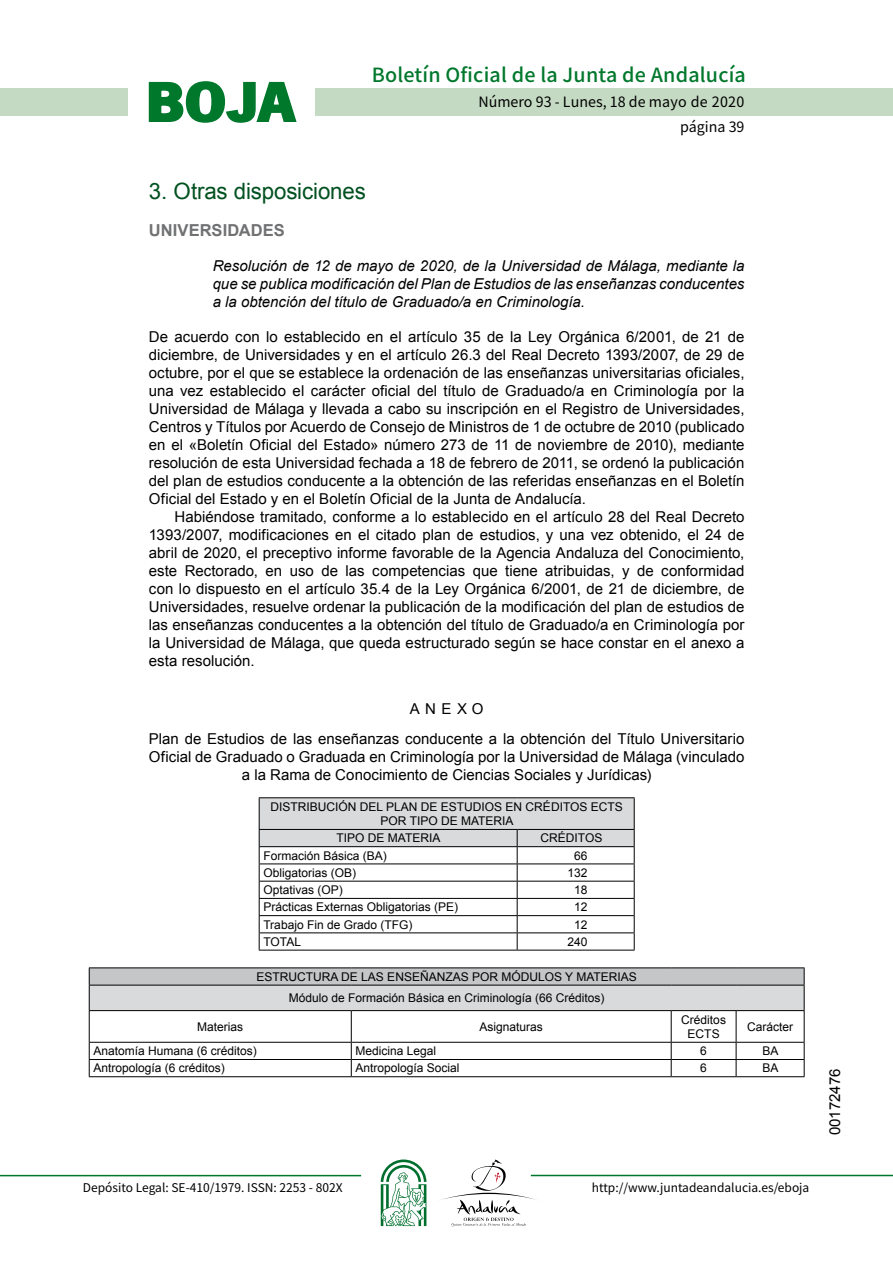
<style>
.page{position:relative;width:893px;height:1263px;background:#fff}
.page>*{position:absolute;margin:0;border:0;box-sizing:border-box;transform-origin:0 0}
.t1{font:700 57.75px "News Got T";color:#00782c;scale:1.14 1}
.t2{font:22.5px "Arial";letter-spacing:-.005em;color:#00501f}
.t3{font:500 19.5px "Noto Sans HK";letter-spacing:.01em;color:#00782c}
.t4{font:700 16.5px "Arial";letter-spacing:.005em;color:#707173}
.t5{font:15px/18px "Arial";color:#000;text-align:justify}
.t6{font:italic 15px/18px "Arial";color:#000;text-align:justify}
.t7{font:14.25px/24.5px "Noto Sans HK";color:#000;text-align:right}
.t8{font:12px/14.4px "Arial";color:#000;text-align:center}
.t9{font:12px "Noto Sans HK";color:#000}
</style>
<div class="page">
<div style="left:315px;top:88px;width:577px;height:28px;background:#c5dac3"></div>
<div style="left:0;top:88px;width:128px;height:28px;background:#c5dac3"></div>
<hr style="left:0;top:1175px;width:361px;height:1px;background:#00782c">
<hr style="left:531px;top:1175px;width:361px;height:1px;background:#00782c">
<svg style="left:148px;top:81px;width:149px;height:42px"></svg>
<svg style="left:442px;top:1159px;width:100px;height:67px"></svg>
<svg style="left:381px;top:1160px;width:45px;height:66px"></svg>
<hr style="left:259px;top:797px;width:258px;height:1px;background:#000">
<hr style="left:517px;top:797px;width:117px;height:1px;background:#000">
<svg style="left:259px;top:798px;width:375px;height:152px"></svg>
<hr style="left:259px;top:950px;width:258px;height:1px;background:#000">
<hr style="left:517px;top:950px;width:117px;height:1px;background:#000">
<div style="left:89px;top:968px;width:715px;height:17px;background:#c5c6c8"></div>
<div style="left:89px;top:985px;width:715px;height:26px;background:#d9dadb"></div>
<hr style="left:89px;top:968px;width:262px;height:1px;background:#000">
<hr style="left:351px;top:968px;width:320px;height:1px;background:#000">
<hr style="left:671px;top:968px;width:65px;height:1px;background:#000">
<hr style="left:736px;top:968px;width:68px;height:1px;background:#000">
<hr style="left:89px;top:985px;width:262px;height:1px;background:#000">
<svg style="left:89px;top:968px;width:1px;height:42px"></svg>
<hr style="left:351px;top:985px;width:320px;height:1px;background:#000">
<hr style="left:671px;top:985px;width:65px;height:1px;background:#000">
<hr style="left:736px;top:985px;width:68px;height:1px;background:#000">
<svg style="left:803px;top:968px;width:1px;height:42px"></svg>
<hr style="left:89px;top:1010px;width:262px;height:1px;background:#000">
<hr style="left:89px;top:1011px;width:1px;height:31px;background:#000">
<hr style="left:351px;top:1010px;width:320px;height:1px;background:#000">
<hr style="left:351px;top:1011px;width:1px;height:31px;background:#000">
<hr style="left:671px;top:1010px;width:65px;height:1px;background:#000">
<hr style="left:670px;top:1011px;width:1px;height:31px;background:#000">
<hr style="left:736px;top:1010px;width:68px;height:1px;background:#000">
<hr style="left:735px;top:1011px;width:1px;height:31px;background:#000">
<hr style="left:803px;top:1011px;width:1px;height:31px;background:#000">
<hr style="left:89px;top:1042px;width:262px;height:1px;background:#000">
<hr style="left:351px;top:1042px;width:320px;height:1px;background:#000">
<hr style="left:671px;top:1042px;width:65px;height:1px;background:#000">
<hr style="left:736px;top:1042px;width:68px;height:1px;background:#000">
<hr style="left:89px;top:1059px;width:262px;height:1px;background:#000">
<svg style="left:89px;top:1043px;width:1px;height:33px"></svg>
<hr style="left:351px;top:1059px;width:320px;height:1px;background:#000">
<svg style="left:351px;top:1043px;width:1px;height:33px"></svg>
<hr style="left:671px;top:1059px;width:65px;height:1px;background:#000">
<svg style="left:670px;top:1043px;width:1px;height:33px"></svg>
<hr style="left:736px;top:1059px;width:68px;height:1px;background:#000">
<svg style="left:735px;top:1043px;width:1px;height:33px"></svg>
<svg style="left:803px;top:1043px;width:1px;height:33px"></svg>
<hr style="left:89px;top:1076px;width:262px;height:1px;background:#000">
<hr style="left:351px;top:1076px;width:320px;height:1px;background:#000">
<hr style="left:671px;top:1076px;width:65px;height:1px;background:#000">
<hr style="left:736px;top:1076px;width:68px;height:1px;background:#000">
<h1 class="t1" style="left:145px;top:68px;width:133px">BOJA</h1>
<h3 class="t3" style="left:372px;top:64px;width:375px">Boletín Oficial de la Junta de Andalucía</h3>
<p class="t7" style="left:478px;top:90px;width:267px">Número 93 - Lunes, 18 de mayo de 2020 página 39</p>
<h2 class="t2" style="left:149px;top:177px;width:218px">3. Otras disposiciones</h2>
<p class="t4" style="left:149px;top:219px;width:137px">UNIVERSIDADES</p>
<p class="t6" style="left:213px;top:257px;width:533px">Resolución de 12 de mayo de 2020, de la Universidad de Málaga, mediante la que se publica modificación del Plan de Estudios de las enseñanzas conducentes a la obtención del título de Graduado/a en Criminología.</p>
<p class="t5" style="left:149px;top:328px;width:597px">De acuerdo con lo establecido en el artículo 35 de la Ley Orgánica 6/2001, de 21 de diciembre, de Universidades y en el artículo 26.3 del Real Decreto 1393/2007, de 29 de octubre, por el que se establece la ordenación de las enseñanzas universitarias oficiales, una vez establecido el carácter oficial del título de Graduado/a en Criminología por la Universidad de Málaga y llevada a cabo su inscripción en el Registro de Universidades, Centros y Títulos por Acuerdo de Consejo de Ministros de 1 de octubre de 2010 (publicado en el «Boletín Oficial del Estado» número 273 de 11 de noviembre de 2010), mediante resolución de esta Universidad fechada a 18 de febrero de 2011, se ordenó la publicación del plan de estudios conducente a la obtención de las referidas enseñanzas en el Boletín Oficial del Estado y en el Boletín Oficial de la Junta de Andalucía.</p>
<p class="t5" style="left:149px;top:508px;width:597px;text-indent:26px">Habiéndose tramitado, conforme a lo establecido en el artículo 28 del Real Decreto 1393/2007, modificaciones en el citado plan de estudios, y una vez obtenido, el 24 de abril de 2020, el preceptivo informe favorable de la Agencia Andaluza del Conocimiento, este Rectorado, en uso de las competencias que tiene atribuidas, y de conformidad con lo dispuesto en el artículo 35.4 de la Ley Orgánica 6/2001, de 21 de diciembre, de Universidades, resuelve ordenar la publicación de la modificación del plan de estudios de las enseñanzas conducentes a la obtención del título de Graduado/a en Criminología por la Universidad de Málaga, que queda estructurado según se hace constar en el anexo a esta resolución.</p>
<p class="t5" style="left:149px;top:693px;width:597px;line-height:30.8px;text-align:center">ANEXO<br>Plan de Estudios de las enseñanzas conducente a la obtención del Título Universitario</p>
<p class="t5" style="left:149px;top:748px;width:597px;text-align:center">Oficial de Graduado o Graduada en Criminología por la Universidad de Málaga (vinculado a la Rama de Conocimiento de Ciencias Sociales y Jurídicas)</p>
<p class="t8" style="left:270px;top:800px;width:354px">DISTRIBUCIÓN DEL PLAN DE ESTUDIOS EN CRÉDITOS ECTS<br>POR TIPO DE MATERIA</p>
<p class="t8" style="left:336px;top:831px;width:105px">TIPO DE MATERIA</p>
<p class="t8" style="left:540px;top:831px;width:63px">CRÉDITOS</p>
<p class="t8" style="left:263px;top:848px;width:125px">Formación Básica (BA)</p>
<p class="t8" style="left:574px;top:848px;width:15px">66</p>
<p class="t8" style="left:263px;top:866px;width:94px">Obligatorias (OB)</p>
<p class="t8" style="left:567px;top:866px;width:22px">132</p>
<p class="t8" style="left:263px;top:883px;width:81px">Optativas (OP)</p>
<p class="t8" style="left:574px;top:883px;width:15px">18</p>
<p class="t8" style="left:263px;top:900px;width:196px">Prácticas Externas Obligatorias (PE)</p>
<p class="t8" style="left:574px;top:900px;width:15px">12</p>
<p class="t8" style="left:263px;top:917px;width:150px">Trabajo Fin de Grado (TFG)</p>
<p class="t8" style="left:574px;top:917px;width:15px">12</p>
<p class="t8" style="left:263px;top:935px;width:39px">TOTAL</p>
<p class="t8" style="left:567px;top:935px;width:22px">240</p>
<p class="t8" style="left:256px;top:966px;width:382px;line-height:21.3px">ESTRUCTURA DE LAS ENSEÑANZAS POR MÓDULOS Y MATERIAS<br>Módulo de Formación Básica en Criminología (66 Créditos)</p>
<p class="t8" style="left:197px;top:1020px;width:48px">Materias</p>
<p class="t8" style="left:479px;top:1020px;width:65px">Asignaturas</p>
<p class="t8" style="left:681px;top:1012px;width:46px">Créditos<br>ECTS</p>
<p class="t8" style="left:747px;top:1020px;width:48px">Carácter</p>
<p class="t8" style="left:93px;top:1044px;width:165px">Anatomía Humana (6 créditos)</p>
<p class="t8" style="left:355px;top:1044px;width:82px">Medicina Legal</p>
<p class="t8" style="left:700px;top:1044px;width:8px">6</p>
<p class="t8" style="left:762px;top:1044px;width:18px">BA</p>
<p class="t8" style="left:93px;top:1061px;width:133px">Antropología (6 créditos)</p>
<p class="t8" style="left:355px;top:1061px;width:106px">Antropología Social</p>
<p class="t8" style="left:700px;top:1061px;width:8px">6</p>
<p class="t8" style="left:762px;top:1061px;width:18px">BA</p>
<p class="t9" style="left:83px;top:1181px;width:261px">Depósito Legal: SE-410/1979. ISSN: 2253 - 802X</p>
<p class="t9" style="left:592px;top:1181px;width:219px">http://www.juntadeandalucia.es/eboja</p>
<p class="t5" style="left:826px;top:1135px;width:68px;rotate:-90deg">00172476</p>
</div>
